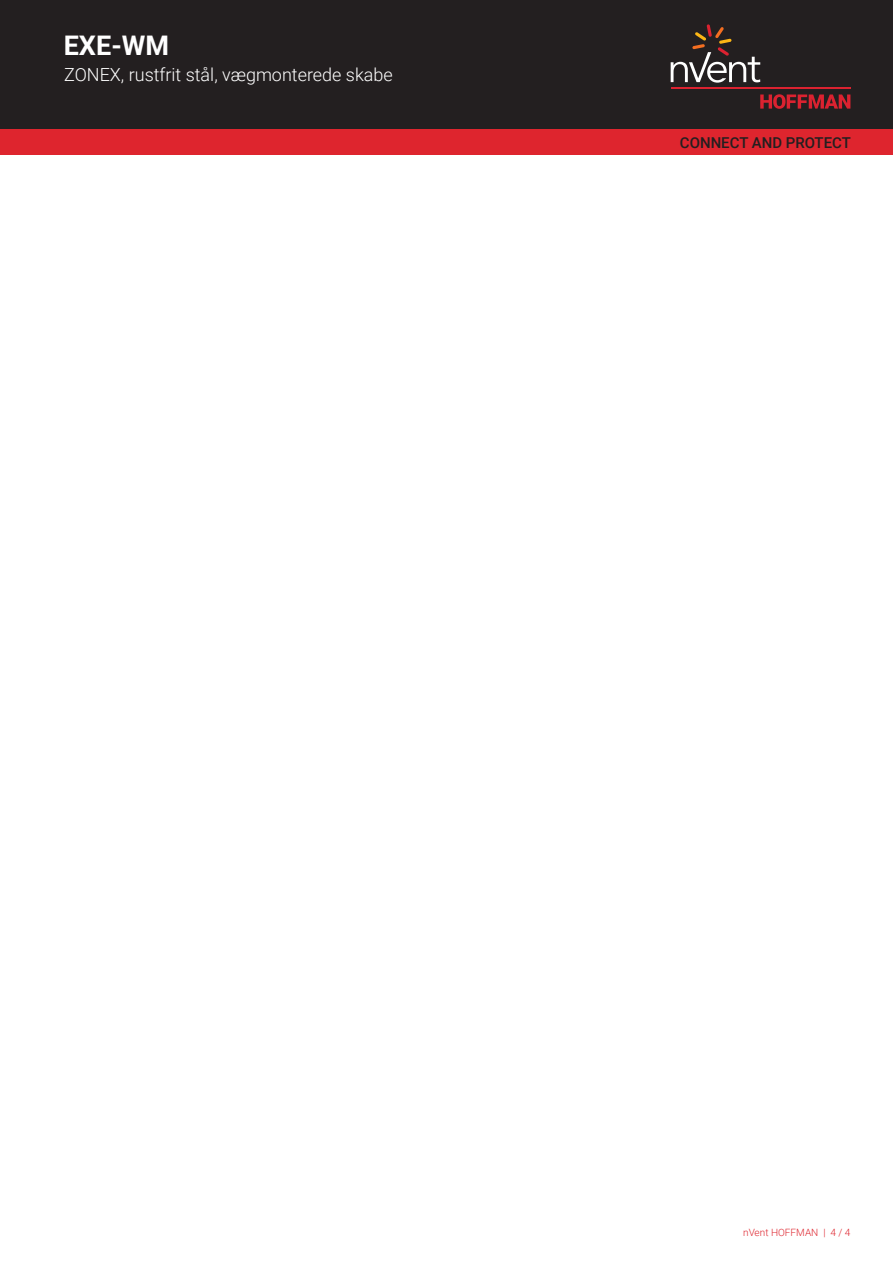
<style>
.page{position:relative;width:893px;height:1263px;background:#fff}
.page>*{position:absolute;margin:0;border:0;box-sizing:border-box;transform-origin:0 0}
.t1{font:700 27px "Roboto";color:#fff}
.t2{font:300 18px "Roboto";color:#fff}
.t3{font:500 15px "Roboto";color:#231f20}
.t4{font:300 10.05px "Roboto";color:#de252e}
</style>
<div class="page">
<div style="left:0;top:0;width:893px;height:129px;background:#231f20"></div>
<svg style="left:760px;top:94px;width:90px;height:15px"></svg>
<hr style="left:671px;top:88px;width:179px;height:1px;background:#db2230">
<svg style="left:671px;top:24px;width:89px;height:59px"></svg>
<div style="left:0;top:129px;width:893px;height:26px;background:#de252e"></div>
<h1 class="t1" style="left:64px;top:26px;width:107px">EXE-WM</h1>
<p class="t2" style="left:64px;top:62px;width:330px">ZONEX, rustfrit stål, vægmonterede skabe</p>
<p class="t3" style="left:680px;top:132px;width:173px">CONNECT AND PROTECT</p>
<p class="t4" style="left:743px;top:1226px;width:109px">nVent HOFFMAN | 4 / 4</p>
</div>
